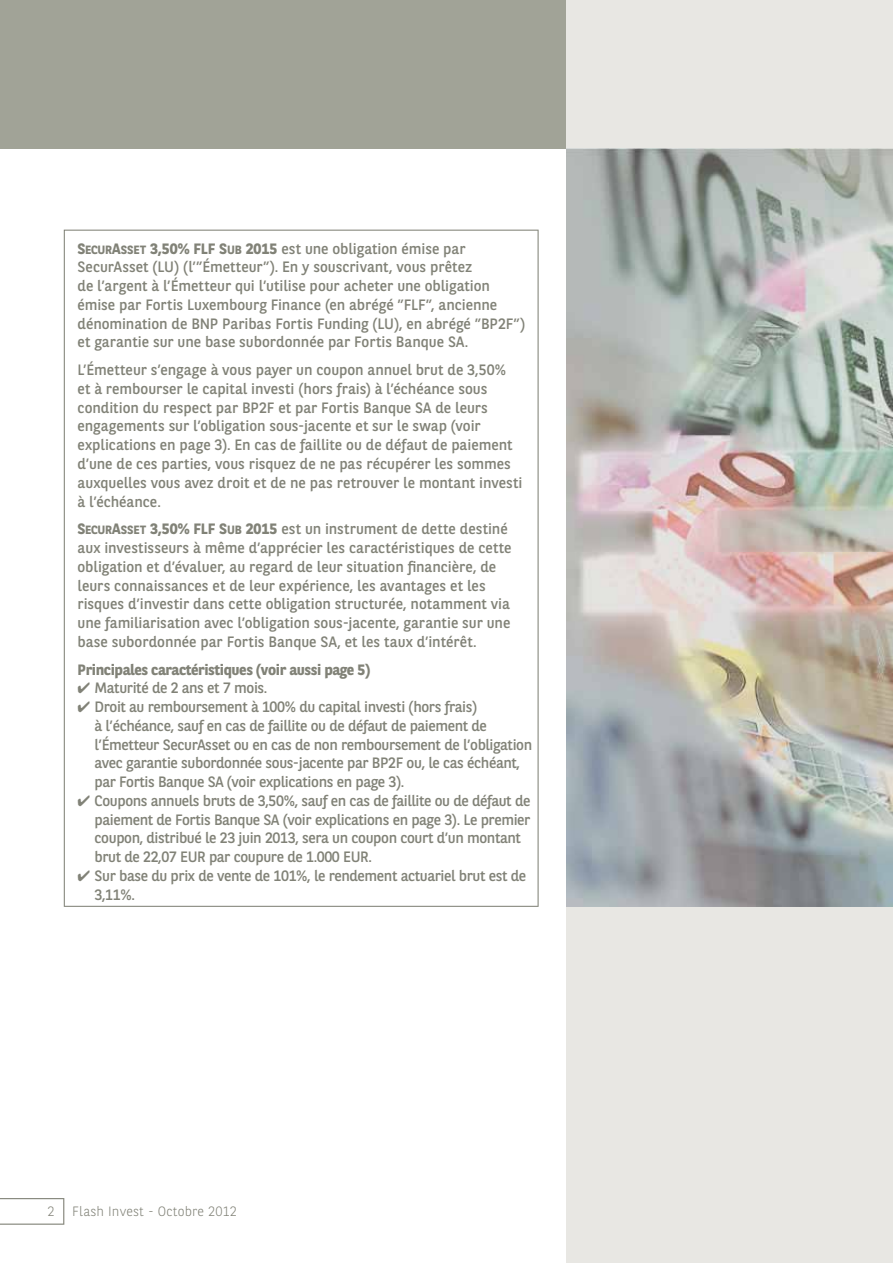
<style>
.page{position:relative;width:893px;height:1263px;background:#fff}
.page>*{position:absolute;margin:0;border:0;box-sizing:border-box;transform-origin:0 0}
.t1{font:15px/18.8px "BNPP Sans";letter-spacing:-.005em;color:#818277}
.t2{font:15px/18.8px "BNPP Sans";letter-spacing:-.025em;color:#818277}
.t3{font:700 15px "BNPP Sans";letter-spacing:-.025em;color:#818277}
.t4{font:300 13.5px "BNPP Sans";letter-spacing:.01em;color:#818277}
.s1{font-family:"BNPP Sans Bold SC800"}
.s2{font-family:"BNPP Sans Bold SC800";font-size:12px}
.s3{font-weight:700}
</style>
<div class="page">
<svg style="left:64px;top:230px;width:475px;height:677px"></svg>
<div style="left:0;top:0;width:893px;height:149px;background:#a1a397"></div>
<div style="left:567px;top:0;width:326px;height:1263px;background:#e8e7e3"></div>
<svg style="left:0;top:1198px;width:64px;height:27px"></svg>
<img style="left:567px;top:149px;width:326px;height:758px">
<p class="t1" style="left:78px;top:238px;width:449px"><span class="s1">S</span><span class="s2">ECUR</span><span class="s3">a</span><span class="s2">SSET</span> <span class="s1">3,50% FLF S</span><span class="s2">UB</span> <span class="s1">2015</span> est une obligation émise par SecurAsset (LU) (l’”Émetteur”). En y souscrivant, vous prêtez<br>de l’argent à l’Émetteur qui l’utilise pour acheter une obligation émise par Fortis Luxembourg Finance (en abrégé ”FLF”, ancienne dénomination de BNP Paribas Fortis Funding (LU), en abrégé ”BP2F”) et garantie sur une base subordonnée par Fortis Banque SA.</p>
<p class="t1" style="left:78px;top:360px;width:446px">L’Émetteur s’engage à vous payer un coupon annuel brut de 3,50% et à rembourser le capital investi (hors frais) à l’échéance sous condition du respect par BP2F et par Fortis Banque SA de leurs engagements sur l’obligation sous-jacente et sur le swap (voir explications en page 3). En cas de faillite ou de défaut de paiement d’une de ces parties, vous risquez de ne pas récupérer les sommes auxquelles vous avez droit et de ne pas retrouver le montant investi à l’échéance.</p>
<p class="t1" style="left:78px;top:519px;width:436px"><span class="s1">S</span><span class="s2">ECUR</span><span class="s3">a</span><span class="s2">SSET</span> <span class="s1">3,50% FLF S</span><span class="s2">UB</span> <span class="s1">2015</span> est un instrument de dette destiné aux investisseurs à même d’apprécier les caractéristiques de cette obligation et d’évaluer, au regard de leur situation financière, de leurs connaissances et de leur expérience, les avantages et les risques d’investir dans cette obligation structurée, notamment via une familiarisation avec l’obligation sous-jacente, garantie sur une base subordonnée par Fortis Banque SA, et les taux d’intérêt.</p>
<p class="t3" style="left:78px;top:659px;width:294px">Principales caractéristiques (voir aussi page 5)</p>
<p class="t2" style="left:78px;top:678px;width:191px">✔ Maturité de 2 ans et 7 mois.</p>
<p class="t2" style="left:95px;top:697px;width:439px;text-indent:-17px">✔ Droit au remboursement à 100% du capital investi (hors frais)<br>à l’échéance, sauf en cas de faillite ou de défaut de paiement de l’Émetteur SecurAsset ou en cas de non remboursement de l’obligation avec garantie subordonnée sous-jacente par BP2F ou, le cas échéant, par Fortis Banque SA (voir explications en page 3).</p>
<p class="t2" style="left:95px;top:790px;width:437px;text-indent:-17px">✔ Coupons annuels bruts de 3,50%, sauf en cas de faillite ou de défaut de paiement de Fortis Banque SA (voir explications en page 3). Le premier coupon, distribué le 23 juin 2013, sera un coupon court d’un montant brut de 22,07 EUR par coupure de 1.000 EUR.</p>
<p class="t2" style="left:95px;top:865px;width:433px;text-indent:-17px">✔ Sur base du prix de vente de 101%, le rendement actuariel brut est de<br>3,11%.</p>
<p class="t4" style="left:48px;top:1202px;width:9px">2</p>
<p class="t4" style="left:72px;top:1202px;width:166px">Flash Invest - Octobre 2012</p>
</div>
